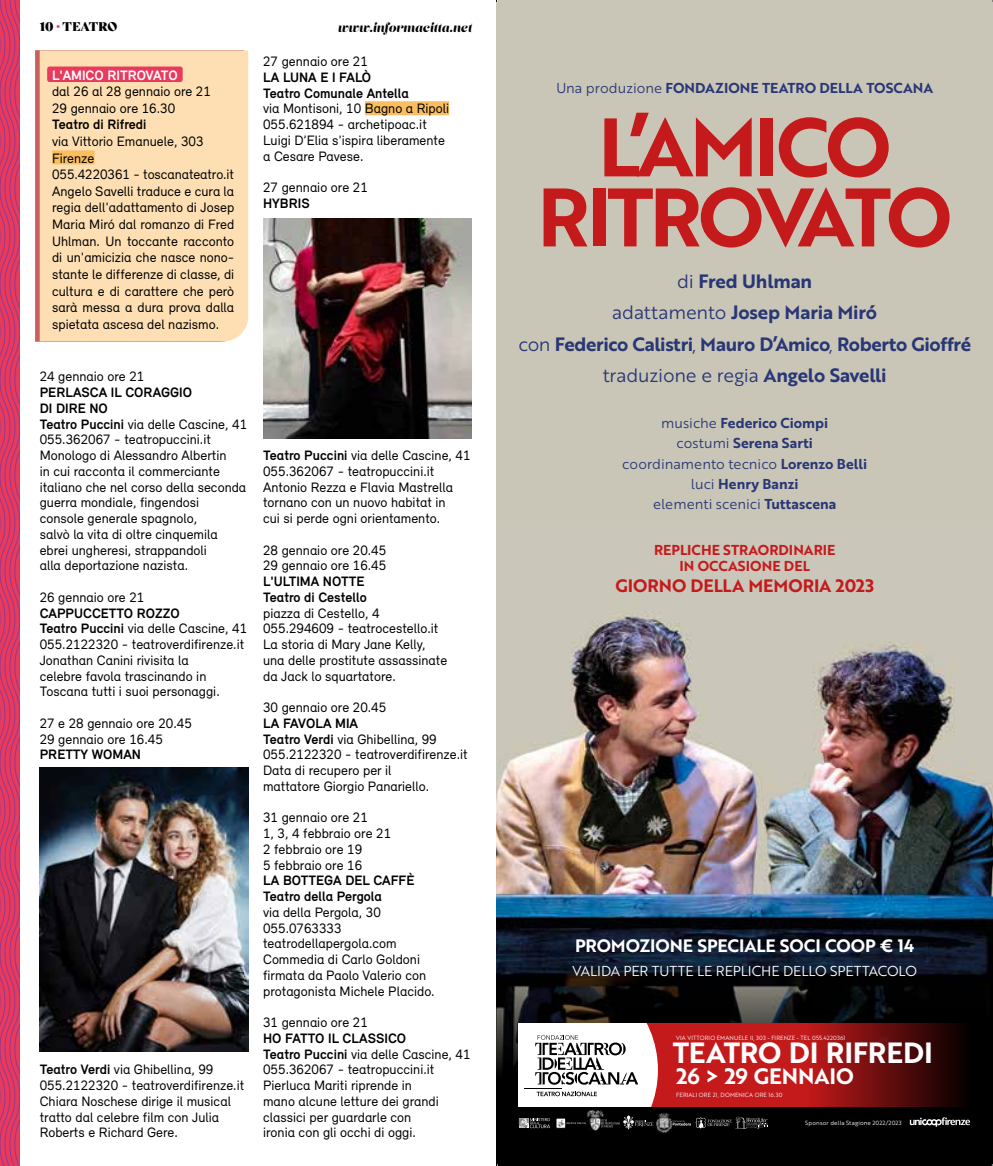
<style>
.page{position:relative;width:993px;height:1166px;background:#fff}
.page>*{position:absolute;margin:0;border:0;box-sizing:border-box;transform-origin:0 0}
.t1{font:80.5px/70px "Brother 1816 Bold";letter-spacing:-.05em;color:#c51a1b;text-align:center}
.t2{font:28.35px "Brother 1816 Bold";letter-spacing:-.005em;color:#fff}
.t3{font:21.7px "Brother 1816 Bold";letter-spacing:-.005em;color:#fff}
.t4{font:18.9px/31.5px "Brother 1816 Bold";letter-spacing:-.015em;color:#293776;text-align:center}
.t5{font:18.9px "Brother 1816 Book";letter-spacing:-.01em;color:#293776}
.t6{font:17.5px "Brother 1816 Bold";letter-spacing:-.005em;color:#fff}
.t7{font:17.5px "Brother 1816 Bold";letter-spacing:-.005em;color:#c51a1b}
.t8{font:14px/15.8px "Relevant";color:#000}
.t9{font:700 14px/15.8px "Relevant";color:#000}
.t10{font:14px/20.3px "Brother 1816 Bold";letter-spacing:.005em;color:#293776;text-align:center}
.t11{font:14px "Brother 1816 Book";letter-spacing:.005em;color:#293776}
.t12{font:14px "Brother 1816 Book";letter-spacing:-.005em;color:#fff}
.t13{font:14px/16.8px "Brother 1816 Bold";letter-spacing:.005em;color:#c51a1b;text-align:center}
.t14{font:700 14px "Relevant";color:#fff}
.t15{font:12.25px "Lust Script";letter-spacing:.03em;color:#000}
.t16{font:12.25px "Bely Display";color:#000}
.t17{font:5.95px "Brother 1816 Book";letter-spacing:.02em;color:#fff}
.s1{color:#e83a5d}
.s2{font-weight:700}
.s3{font-family:"Brother 1816 Book"}
.s4{font-family:"Brother 1816 Bold"}
</style>
<div class="page">
<svg style="left:0;top:0;width:20px;height:1166px;background:#d0396a"></svg>
<div style="left:365px;top:101px;width:84px;height:14px;background:#fbbe5e"></div>
<div style="left:496px;top:922px;width:496px;height:244px;background:#000"></div>
<div style="left:496px;top:0;width:496px;height:1078px;background:#cac6b7"></div>
<img style="left:496px;top:612px;width:496px;height:466px">
<svg style="left:657px;top:1023px;width:313px;height:83px;background:#911313"></svg>
<svg style="left:518px;top:1023px;width:139px;height:83px;background:#dbd8d8"></svg>
<svg style="left:909px;top:1117px;width:60px;height:9px"></svg>
<img style="left:586px;top:1111px;width:17px;height:19px">
<svg style="left:601px;top:1115px;width:52px;height:14px"></svg>
<img style="left:656px;top:1114px;width:15px;height:18px">
<svg style="left:672px;top:1116px;width:96px;height:13px"></svg>
<svg style="left:518px;top:1118px;width:68px;height:11px"></svg>
<div style="left:35px;top:50px;width:208px;height:291px;background:#ae0f0a;opacity:.66"></div>
<div style="left:40px;top:50px;width:208px;height:291px;background:#fedfb3"></div>
<div style="left:47px;top:67px;width:136px;height:15px;background:#e83a5d;border-radius:2px"></div>
<div style="left:52px;top:150px;width:42px;height:14px;background:#fbbe5e"></div>
<img style="left:40px;top:767px;width:208px;height:285px">
<img style="left:263px;top:218px;width:208px;height:221px">
<p class="t16" style="left:40px;top:17px;width:79px">10 <span class="s1">•</span> TEATRO</p>
<p class="t15" style="left:338px;top:19px;width:135px">www.informacitta.net</p>
<p class="t14" style="left:52px;top:66px;width:127px">L'AMICO RITROVATO</p>
<p class="t8" style="left:52px;top:83px;width:160px;line-height:16.6px">dal 26 al 28 gennaio ore 21<br>29 gennaio ore 16.30</p>
<p class="t9" style="left:52px;top:117px;width:96px">Teatro di Rifredi</p>
<p class="t8" style="left:52px;top:133px;width:184px;line-height:16.6px">via Vittorio Emanuele, 303<br>Firenze<br>055.4220361 - toscanateatro.it<br>Angelo Savelli traduce e cura la regia dell'adattamento di Josep<br>Maria Miró dal romanzo di Fred<br>Uhlman. Un toccante racconto di un'amicizia che nasce nono&shy;stante le differenze di classe, di cultura e di carattere che però sarà messa a dura prova dalla spietata ascesa del nazismo.</p>
<p class="t8" style="left:40px;top:368px;width:106px">24 gennaio ore 21</p>
<p class="t8" style="left:40px;top:384px;width:209px"><span class="s2">PERLASCA IL CORAGGIO<br>DI DIRE NO<br>Teatro Puccini</span> via delle Cascine, 41<br>055.362067 - teatropuccini.it<br>Monologo di Alessandro Albertin<br>in cui racconta il commerciante italiano che nel corso della seconda guerra mondiale, fingendosi<br>console generale spagnolo,<br>salvò la vita di oltre cinquemila ebrei ungheresi, strappandoli<br>alla deportazione nazista.</p>
<p class="t8" style="left:40px;top:589px;width:106px">26 gennaio ore 21</p>
<p class="t8" style="left:40px;top:605px;width:209px"><span class="s2">CAPPUCCETTO ROZZO<br>Teatro Puccini</span> via delle Cascine, 41<br>055.2122320 - teatroverdifirenze.it<br>Jonathan Canini rivisita la<br>celebre favola trascinando in<br>Toscana tutti i suoi personaggi.</p>
<p class="t8" style="left:40px;top:715px;width:154px">27 e 28 gennaio ore 20.45<br>29 gennaio ore 16.45</p>
<p class="t9" style="left:40px;top:746px;width:103px">PRETTY WOMAN</p>
<p class="t8" style="left:40px;top:1061px;width:206px"><span class="s2">Teatro Verdi</span> via Ghibellina, 99<br>055.2122320 - teatroverdifirenze.it<br>Chiara Noschese dirige il musical tratto dal celebre film con Julia<br>Roberts e Richard Gere.</p>
<p class="t8" style="left:263px;top:53px;width:106px">27 gennaio ore 21</p>
<p class="t9" style="left:263px;top:69px;width:147px">LA LUNA E I FALÒ<br>Teatro Comunale Antella</p>
<p class="t8" style="left:263px;top:101px;width:187px">via Montisoni, 10 Bagno a Ripoli<br>055.621894 - archetipoac.it<br>Luigi D’Elia s'ispira liberamente a Cesare Pavese.</p>
<p class="t8" style="left:263px;top:179px;width:106px">27 gennaio ore 21</p>
<p class="t9" style="left:263px;top:195px;width:48px">HYBRIS</p>
<p class="t10" style="left:556px;top:77px;width:378px"><span class="s3">Una produzione</span> FONDAZIONE TEATRO DELLA TOSCANA</p>
<h1 class="t1" style="left:537px;top:110px;width:416px">L’AMICO<br>RITROVATO</h1>
<h3 class="t4" style="left:518px;top:265px;width:454px"><span class="s3">di</span> Fred Uhlman<br><span class="s3">adattamento</span> Josep Maria Miró<br><span class="s3">con</span> Federico Calistri<span class="s3">,</span> Mauro D’Amico<span class="s3">,</span> Roberto Gioffré</h3>
<h3 class="t5" style="left:602px;top:362px;width:285px">traduzione e regia <span class="s4">Angelo Savelli</span></h3>
<p class="t10" style="left:661px;top:412px;width:168px"><span class="s3">musiche</span> Federico Ciompi <span class="s3">costumi</span> Serena Sarti</p>
<p class="t11" style="left:622px;top:453px;width:246px">coordinamento tecnico <span class="s4">Lorenzo Belli</span></p>
<p class="t10" style="left:690px;top:473px;width:109px"><span class="s3">luci</span> Henry Banzi</p>
<p class="t11" style="left:653px;top:494px;width:185px">elementi scenici <span class="s4">Tuttascena</span></p>
<p class="t13" style="left:653px;top:541px;width:183px">REPLICHE STRAORDINARIE<br>IN OCCASIONE DEL</p>
<p class="t7" style="left:615px;top:573px;width:260px">GIORNO DELLA MEMORIA 2023</p>
<p class="t8" style="left:263px;top:447px;width:209px"><span class="s2">Teatro Puccini</span> via delle Cascine, 41<br>055.362067 - teatropuccini.it<br>Antonio Rezza e Flavia Mastrella tornano con un nuovo habitat in<br>cui si perde ogni orientamento.</p>
<p class="t8" style="left:263px;top:542px;width:125px">28 gennaio ore 20.45<br>29 gennaio ore 16.45</p>
<p class="t9" style="left:263px;top:573px;width:105px">L'ULTIMA NOTTE<br>Teatro di Cestello</p>
<p class="t8" style="left:263px;top:605px;width:186px">piazza di Cestello, 4<br>055.294609 - teatrocestello.it<br>La storia di Mary Jane Kelly, una delle prostitute assassinate da Jack lo squartatore.</p>
<p class="t8" style="left:263px;top:699px;width:125px">30 gennaio ore 20.45</p>
<p class="t8" style="left:263px;top:715px;width:206px"><span class="s2">LA FAVOLA MIA<br>Teatro Verdi</span> via Ghibellina, 99<br>055.2122320 - teatroverdifirenze.it<br>Data di recupero per il<br>mattatore Giorgio Panariello.</p>
<p class="t8" style="left:263px;top:809px;width:130px">31 gennaio ore 21<br>1, 3, 4 febbraio ore 21<br>2 febbraio ore 19<br>5 febbraio ore 16</p>
<p class="t9" style="left:263px;top:872px;width:153px">LA BOTTEGA DEL CAFFÈ<br>Teatro della Pergola</p>
<p class="t8" style="left:263px;top:904px;width:173px">via della Pergola, 30<br>055.0763333 teatrodellapergola.com<br>Commedia di Carlo Goldoni firmata da Paolo Valerio con protagonista Michele Placido.</p>
<p class="t8" style="left:263px;top:1014px;width:106px">31 gennaio ore 21</p>
<p class="t8" style="left:263px;top:1030px;width:209px"><span class="s2">HO FATTO IL CLASSICO<br>Teatro Puccini</span> via delle Cascine, 41<br>055.362067 - teatropuccini.it<br>Pierluca Mariti riprende in<br>mano alcune letture dei grandi classici per guardarle con<br>ironia con gli occhi di oggi.</p>
<h2 class="t2" style="left:672px;top:1031px;width:261px">TEATRO DI RIFREDI</h2>
<p class="t6" style="left:574px;top:932px;width:341px">PROMOZIONE SPECIALE SOCI COOP € 14</p>
<p class="t12" style="left:572px;top:961px;width:345px">VALIDA PER TUTTE LE REPLICHE DELLO SPETTACOLO</p>
<p class="t17" style="left:676px;top:1034px;width:170px">VIA VITTORIO EMANUELE II, 303 - FIRENZE - TEL 055.4220361</p>
<h3 class="t3" style="left:676px;top:1060px;width:179px">26 &gt; 29 GENNAIO</h3>
<p class="t17" style="left:676px;top:1090px;width:108px">FERIALI ORE 21, DOMENICA ORE 16.30</p>
<p class="t17" style="left:805px;top:1118px;width:98px">Sponsor della Stagione 2022/2023</p>
</div>
